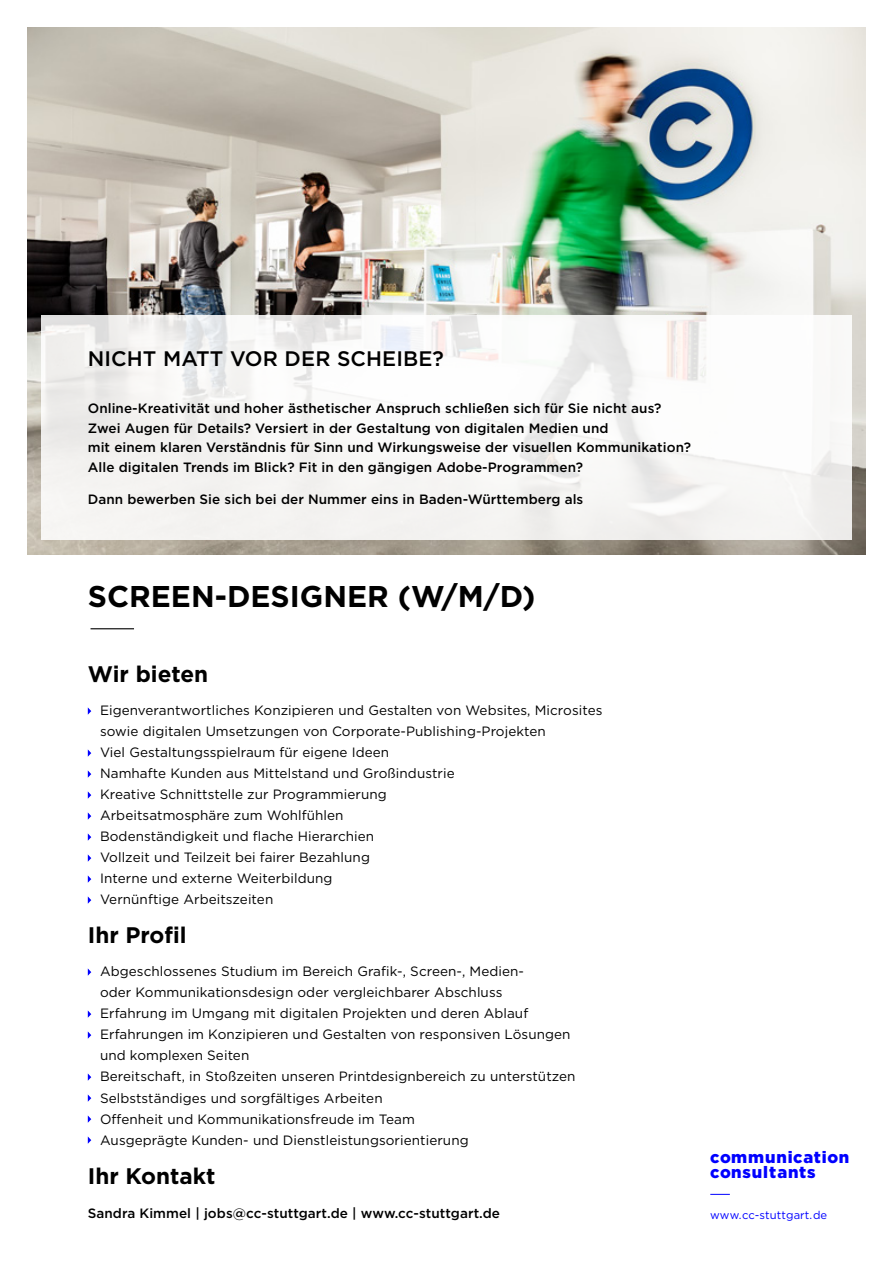
<style>
.page{position:relative;width:893px;height:1263px;background:#fff}
.page>*{position:absolute;margin:0;border:0;box-sizing:border-box;transform-origin:0 0}
.CC_Gotham_Bezeichnun{font:700 30px "Gotham";color:#000}
.CC_Gotham_Head{font:700 22.5px "Gotham";color:#000}
.CC-Gotham_Beschrieb{font:500 21px "Gotham";letter-spacing:.005em;color:#000}
.t1{font:900 16.5px/15.5px "Gotham";letter-spacing:.045em;color:#00f}
.CC-Gotham_Beschrieb-2{font:13.5px/21px "Gotham";letter-spacing:.005em;color:#000}
.CC-Gotham_Beschrieb-3{font:500 13.5px/19.5px "Gotham";letter-spacing:.005em;color:#000}
.t2{font:11.25px "Gotham";letter-spacing:.01em;color:#00f}
</style>
<div class="page">
<img style="left:27px;top:27px;width:839px;height:527px">
<svg style="left:41px;top:316px;width:810px;height:224px;fill:#f6f5f4"></svg>
<svg style="left:88px;top:707px;width:3px;height:8px"></svg>
<svg style="left:88px;top:749px;width:3px;height:8px"></svg>
<svg style="left:88px;top:770px;width:3px;height:8px"></svg>
<svg style="left:88px;top:791px;width:3px;height:8px"></svg>
<svg style="left:88px;top:812px;width:3px;height:8px"></svg>
<svg style="left:88px;top:833px;width:3px;height:8px"></svg>
<svg style="left:88px;top:854px;width:3px;height:8px"></svg>
<svg style="left:88px;top:875px;width:3px;height:8px"></svg>
<svg style="left:88px;top:896px;width:3px;height:8px"></svg>
<svg style="left:88px;top:968px;width:3px;height:8px"></svg>
<svg style="left:88px;top:1010px;width:3px;height:8px"></svg>
<svg style="left:88px;top:1031px;width:3px;height:8px"></svg>
<svg style="left:88px;top:1073px;width:3px;height:8px"></svg>
<svg style="left:88px;top:1094px;width:3px;height:8px"></svg>
<svg style="left:88px;top:1115px;width:3px;height:8px"></svg>
<svg style="left:88px;top:1136px;width:3px;height:8px"></svg>
<svg style="left:710px;top:1194px;width:20px;height:1px"></svg>
<hr style="left:91px;top:628px;width:43px;height:1px;background:#000">
<p class="CC-Gotham_Beschrieb" style="left:88px;top:345px;width:358px">NICHT MATT VOR DER SCHEIBE?</p>
<p class="CC-Gotham_Beschrieb-3" style="left:88px;top:398px;width:575px">Online-Kreativität und hoher ästhetischer Anspruch schließen sich für Sie nicht aus?<br>Zwei Augen für Details? Versiert in der Gestaltung von digitalen Medien und</p>
<p class="CC-Gotham_Beschrieb-3" style="left:88px;top:437px;width:605px">mit einem klaren Verständnis für Sinn und Wirkungsweise der visuellen Kommunikation?<br>Alle digitalen Trends im Blick? Fit in den gängigen Adobe-Programmen?</p>
<p class="CC-Gotham_Beschrieb-3" style="left:88px;top:489px;width:497px">Dann bewerben Sie sich bei der Nummer eins in Baden-Württemberg als</p>
<p class="CC_Gotham_Bezeichnun" style="left:88px;top:576px;width:449px">SCREEN-DESIGNER (W/M/D)</p>
<p class="CC_Gotham_Head" style="left:88px;top:659px;width:122px">Wir bieten</p>
<p class="CC-Gotham_Beschrieb-2" style="left:100px;top:700px;width:504px">Eigenverantwortliches Konzipieren und Gestalten von Websites, Microsites sowie digitalen Umsetzungen von Corporate-Publishing-Projekten</p>
<p class="CC-Gotham_Beschrieb-2" style="left:100px;top:742px;width:291px">Viel Gestaltungsspielraum für eigene Ideen</p>
<p class="CC-Gotham_Beschrieb-2" style="left:100px;top:763px;width:356px">Namhafte Kunden aus Mittelstand und Großindustrie</p>
<p class="CC-Gotham_Beschrieb-2" style="left:100px;top:784px;width:288px">Kreative Schnittstelle zur Programmierung</p>
<p class="CC-Gotham_Beschrieb-2" style="left:100px;top:805px;width:245px">Arbeitsatmosphäre zum Wohlfühlen</p>
<p class="CC-Gotham_Beschrieb-2" style="left:100px;top:826px;width:276px">Bodenständigkeit und flache Hierarchien</p>
<p class="CC-Gotham_Beschrieb-2" style="left:100px;top:847px;width:271px">Vollzeit und Teilzeit bei fairer Bezahlung</p>
<p class="CC-Gotham_Beschrieb-2" style="left:100px;top:868px;width:234px">Interne und externe Weiterbildung</p>
<p class="CC-Gotham_Beschrieb-2" style="left:100px;top:889px;width:175px">Vernünftige Arbeitszeiten</p>
<p class="CC_Gotham_Head" style="left:88px;top:920px;width:100px">Ihr Profil</p>
<p class="CC-Gotham_Beschrieb-2" style="left:100px;top:961px;width:425px">Abgeschlossenes Studium im Bereich Grafik-, Screen-, Medien&shy;oder Kommunikationsdesign oder vergleichbarer Abschluss</p>
<p class="CC-Gotham_Beschrieb-2" style="left:100px;top:1003px;width:430px">Erfahrung im Umgang mit digitalen Projekten und deren Ablauf</p>
<p class="CC-Gotham_Beschrieb-2" style="left:100px;top:1024px;width:472px">Erfahrungen im Konzipieren und Gestalten von responsiven Lösungen und komplexen Seiten</p>
<p class="CC-Gotham_Beschrieb-2" style="left:100px;top:1066px;width:477px">Bereitschaft, in Stoßzeiten unseren Printdesignbereich zu unterstützen</p>
<p class="CC-Gotham_Beschrieb-2" style="left:100px;top:1087px;width:284px">Selbstständiges und sorgfältiges Arbeiten</p>
<p class="CC-Gotham_Beschrieb-2" style="left:100px;top:1108px;width:316px">Offenheit und Kommunikationsfreude im Team</p>
<p class="CC-Gotham_Beschrieb-2" style="left:100px;top:1129px;width:370px">Ausgeprägte Kunden- und Dienstleistungsorientierung</p>
<p class="CC_Gotham_Head" style="left:88px;top:1160px;width:129px">Ihr Kontakt</p>
<p class="CC-Gotham_Beschrieb-3" style="left:88px;top:1203px;width:414px">Sandra Kimmel | jobs@cc-stuttgart.de | www.cc-stuttgart.de</p>
<p class="t1" style="left:710px;top:1149px;width:140px">communication consultants</p>
<p class="t2" style="left:710px;top:1208px;width:119px">www. cc-stuttgart.de</p>
</div>
